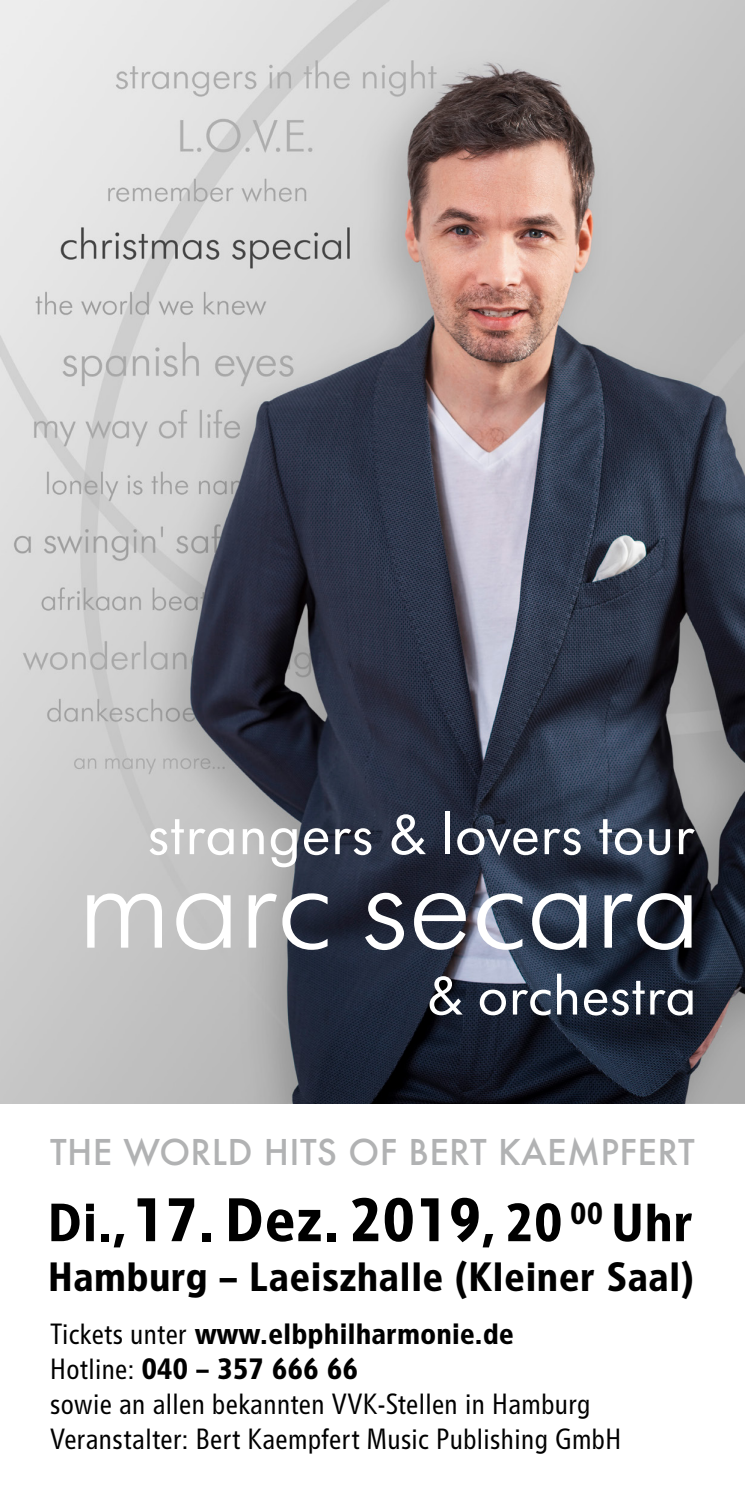
<style>
.page{position:relative;width:745px;height:1489px;background:#fff}
.page>*{position:absolute;margin:0;border:0;box-sizing:border-box;transform-origin:0 0}
.t1{font:300 127px "Futura SB";color:#fff}
.t2{font:700 condensed 60px "Bauer TV";letter-spacing:.025em;color:#000}
.t3{font:60px "Futura SB";letter-spacing:.01em;color:#fff}
.t4{font:57.75px "Futura SB";letter-spacing:.01em;color:#fff}
.t5{font:700 condensed 40px "Bauer TV";letter-spacing:.02em;color:#000}
.t6{font:500 34.5px "Futura";letter-spacing:.01em;color:#b1b2b3}
.t7{font:condensed 28.75px/35px "Bauer TV";letter-spacing:.015em;color:#000}
.s1{font-size:52.5px}
.s2{font-weight:700}
</style>
<div class="page">
<img style="left:0;top:0;width:744px;height:1103px">
<p class="t3" style="left:148px;top:801px;width:548px">strangers &amp; lovers tour</p>
<p class="t1" style="left:78px;top:839px;width:623px">marc secara</p>
<p class="t4" style="left:427px;top:963px;width:271px">&amp; orchestra</p>
<p class="t6" style="left:50px;top:1128px;width:646px">THE WORLD HITS OF BERT KAEMPFERT</p>
<p class="t2" style="left:48px;top:1184px;width:645px"><span class="s1">Di.,</span>17. Dez. 2019<span class="s1">, 20</span> <sup>00</sup> <span class="s1">Uhr</span></p>
<p class="t5" style="left:48px;top:1253px;width:646px">Hamburg – Laeiszhalle (Kleiner Saal)</p>
<p class="t7" style="left:50px;top:1317px;width:572px">Tickets unter <span class="s2">www.elbphilharmonie.de<br></span>Hotline: <span class="s2">040 – 357 666 66<br></span>sowie an allen bekannten VVK-Stellen in Hamburg Veranstalter: Bert Kaempfert Music Publishing GmbH</p>
</div>
